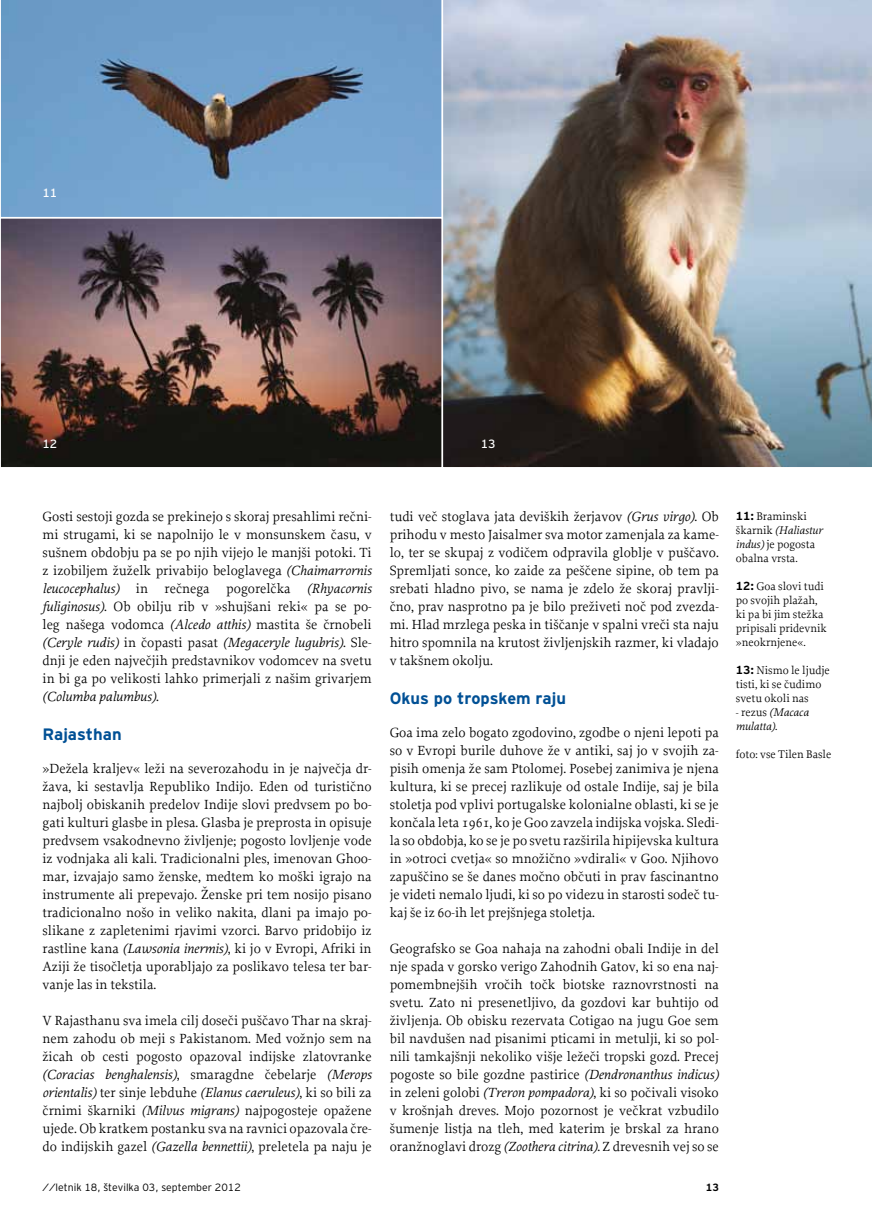
<style>
.page{position:relative;width:872px;height:1212px;background:#fff}
.page>*{position:absolute;margin:0;border:0;box-sizing:border-box;transform-origin:0 0}
.t1{font:700 16.5px "Interstate Bold Mono CE";letter-spacing:-.005em;color:#005095}
.t2{font:13.95px/18px "Proforma";color:#000;text-align:justify}
.t3{font:italic 13.95px/18px "Proforma Book Italic CE";color:#000}
.t4{font:500 12px "Interstate Regular Mono CE";color:#fff}
.t5{font:11.7px/14.1px "Proforma";color:#000}
.t6{font:italic 11.7px/14.1px "Proforma Book Italic CE";color:#000}
.t7{font:300 10.5px "Interstate Light Mono CE";color:#000}
.t8{font:700 10.5px "Interstate Bold Mono CE";color:#000}
.s1{font-family:"Proforma Book Italic CE";font-style:italic}
.s2{font-family:"Proforma";font-style:normal}
.s3{font-family:"Interstate Bold Mono CE";font-weight:700}
</style>
<div class="page">
<img style="left:3px;top:220px;width:437px;height:245px">
<div style="left:0;top:217px;width:443px;height:251px;border:2px solid #fff"></div>
<svg style="left:1px;top:0;width:440px;height:218px;background:#6e96bc"></svg>
<img style="left:441px;top:0;width:431px;height:468px">
<svg style="left:0;top:217px;width:1px;height:251px"></svg>
<p class="t4" style="left:43px;top:186px;width:16px">11</p>
<p class="t4" style="left:43px;top:437px;width:16px">12</p>
<p class="t4" style="left:480px;top:437px;width:16px">13</p>
<p class="t2" style="left:43px;top:507px;width:331px">Gosti sestoji gozda se prekinejo s skoraj presahlimi rečni&shy;mi strugami, ki se napolnijo le v monsunskem času, v sušnem obdobju pa se po njih vijejo le manjši potoki. Ti z izobiljem žuželk privabijo beloglavega <span class="s1">(Chaimarrornis</span></p>
<p class="t3" style="left:43px;top:579px;width:331px">leucocephalus) <span class="s2">in rečnega pogorelčka</span> (Rhyacornis</p>
<p class="t2" style="left:43px;top:597px;width:331px"><span class="s1">fuliginosus)</span>. Ob obilju rib v »shujšani reki« pa se po&shy;leg našega vodomca <span class="s1">(Alcedo atthis)</span> mastita še črnobeli</p>
<p class="t3" style="left:43px;top:633px;width:331px">(Ceryle rudis) <span class="s2">in čopasti pasat</span> (Megaceryle lugubris)<span class="s2">. Sle-</span></p>
<p class="t2" style="left:43px;top:651px;width:331px">dnji je eden največjih predstavnikov vodomcev na svetu in bi ga po velikosti lahko primerjali z našim grivarjem</p>
<p class="t3" style="left:43px;top:687px;width:118px">(Columba palumbus)<span class="s2">.</span></p>
<p class="t1" style="left:43px;top:725px;width:81px">Rajasthan</p>
<p class="t2" style="left:43px;top:759px;width:331px">»Dežela kraljev« leži na severozahodu in je največja dr&shy;žava, ki sestavlja Republiko Indijo. Eden od turistično najbolj obiskanih predelov Indije slovi predvsem po bo&shy;gati kulturi glasbe in plesa. Glasba je preprosta in opisuje predvsem vsakodnevno življenje; pogosto lovljenje vode iz vodnjaka ali kali. Tradicionalni ples, imenovan Ghoo&shy;mar, izvajajo samo ženske, medtem ko moški igrajo na instrumente ali prepevajo. Ženske pri tem nosijo pisano tradicionalno nošo in veliko nakita, dlani pa imajo po&shy;slikane z zapletenimi rjavimi vzorci. Barvo pridobijo iz rastline kana <span class="s1">(Lawsonia inermis)</span>, ki jo v Evropi, Afriki in Aziji že tisočletja uporabljajo za poslikavo telesa ter bar&shy;vanje las in tekstila.</p>
<p class="t2" style="left:43px;top:1011px;width:331px">V Rajasthanu sva imela cilj doseči puščavo Thar na skraj&shy;nem zahodu ob meji s Pakistanom. Med vožnjo sem na žicah ob cesti pogosto opazoval indijske zlatovranke</p>
<p class="t3" style="left:43px;top:1065px;width:331px">(Coracias benghalensis)<span class="s2">, smaragdne čebelarje</span> (Merops orientalis) <span class="s2">ter sinje lebduhe</span> (Elanus caeruleus)<span class="s2">, ki so bili za</span></p>
<p class="t2" style="left:43px;top:1101px;width:331px">črnimi škarniki <span class="s1">(Milvus migrans)</span> najpogosteje opažene ujede. Ob kratkem postanku sva na ravnici opazovala čre&shy;do indijskih gazel <span class="s1">(Gazella bennettii)</span>, preletela pa naju je</p>
<p class="t2" style="left:390px;top:507px;width:331px">tudi več stoglava jata deviških žerjavov <span class="s1">(Grus virgo)</span>. Ob prihodu v mesto Jaisalmer sva motor zamenjala za kame&shy;lo, ter se skupaj z vodičem odpravila globlje v puščavo.<br>Spremljati sonce, ko zaide za peščene sipine, ob tem pa srebati hladno pivo, se nama je zdelo že skoraj pravlji&shy;čno, prav nasprotno pa je bilo preživeti noč pod zvezda&shy;mi. Hlad mrzlega peska in tiščanje v spalni vreči sta naju hitro spomnila na krutost življenjskih razmer, ki vladajo v takšnem okolju.</p>
<p class="t1" style="left:390px;top:689px;width:178px">Okus po tropskem raju</p>
<p class="t2" style="left:390px;top:724px;width:331px">Goa ima zelo bogato zgodovino, zgodbe o njeni lepoti pa so v Evropi burile duhove že v antiki, saj jo v svojih za&shy;pisih omenja že sam Ptolomej. Posebej zanimiva je njena kultura, ki se precej razlikuje od ostale Indije, saj je bila stoletja pod vplivi portugalske kolonialne oblasti, ki se je končala leta 1961, ko je Goo zavzela indijska vojska. Sledi&shy;la so obdobja, ko se je po svetu razširila hipijevska kultura in »otroci cvetja« so množično »vdirali« v Goo. Njihovo zapuščino se še danes močno občuti in prav fascinantno je videti nemalo ljudi, ki so po videzu in starosti sodeč tu&shy;kaj še iz 60-ih let prejšnjega stoletja.</p>
<p class="t2" style="left:390px;top:940px;width:331px">Geografsko se Goa nahaja na zahodni obali Indije in del nje spada v gorsko verigo Zahodnih Gatov, ki so ena naj&shy;pomembnejših vročih točk biotske raznovrstnosti na svetu. Zato ni presenetljivo, da gozdovi kar buhtijo od življenja. Ob obisku rezervata Cotigao na jugu Goe sem bil navdušen nad pisanimi pticami in metulji, ki so pol&shy;nili tamkajšnji nekoliko višje ležeči tropski gozd. Precej pogoste so bile gozdne pastirice <span class="s1">(Dendronanthus indicus) </span>in zeleni golobi <span class="s1">(Treron pompadora)</span>, ki so počivali visoko v krošnjah dreves. Mojo pozornost je večkrat vzbudilo šumenje listja na tleh, med katerim je brskal za hrano oranžnoglavi drozg <span class="s1">(Zoothera citrina)</span>. Z drevesnih vej so se</p>
<p class="t7" style="left:43px;top:1181px;width:200px">//letnik 18, številka 03, september 2012</p>
<p class="t8" style="left:706px;top:1181px;width:15px">13</p>
<p class="t5" style="left:736px;top:509px;width:72px"><span class="s3">11:</span> Braminski</p>
<p class="t6" style="left:736px;top:523px;width:88px"><span class="s2">škarnik</span> (Haliastur</p>
<p class="t5" style="left:736px;top:537px;width:81px"><span class="s1">indus)</span> je pogosta obalna vrsta.</p>
<p class="t5" style="left:736px;top:579px;width:93px"><span class="s3">12:</span> Goa slovi tudi po svojih plažah, ki pa bi jim stežka pripisali pridevnik »neokrnjene«.</p>
<p class="t5" style="left:736px;top:663px;width:95px"><span class="s3">13:</span> Nismo le ljudje tisti, ki se čudimo svetu okoli nas</p>
<p class="t6" style="left:736px;top:705px;width:75px"><span class="s2">- rezus</span> (Macaca mulatta)<span class="s2">.</span></p>
<p class="t5" style="left:736px;top:747px;width:97px">foto: vse Tilen Basle</p>
</div>
